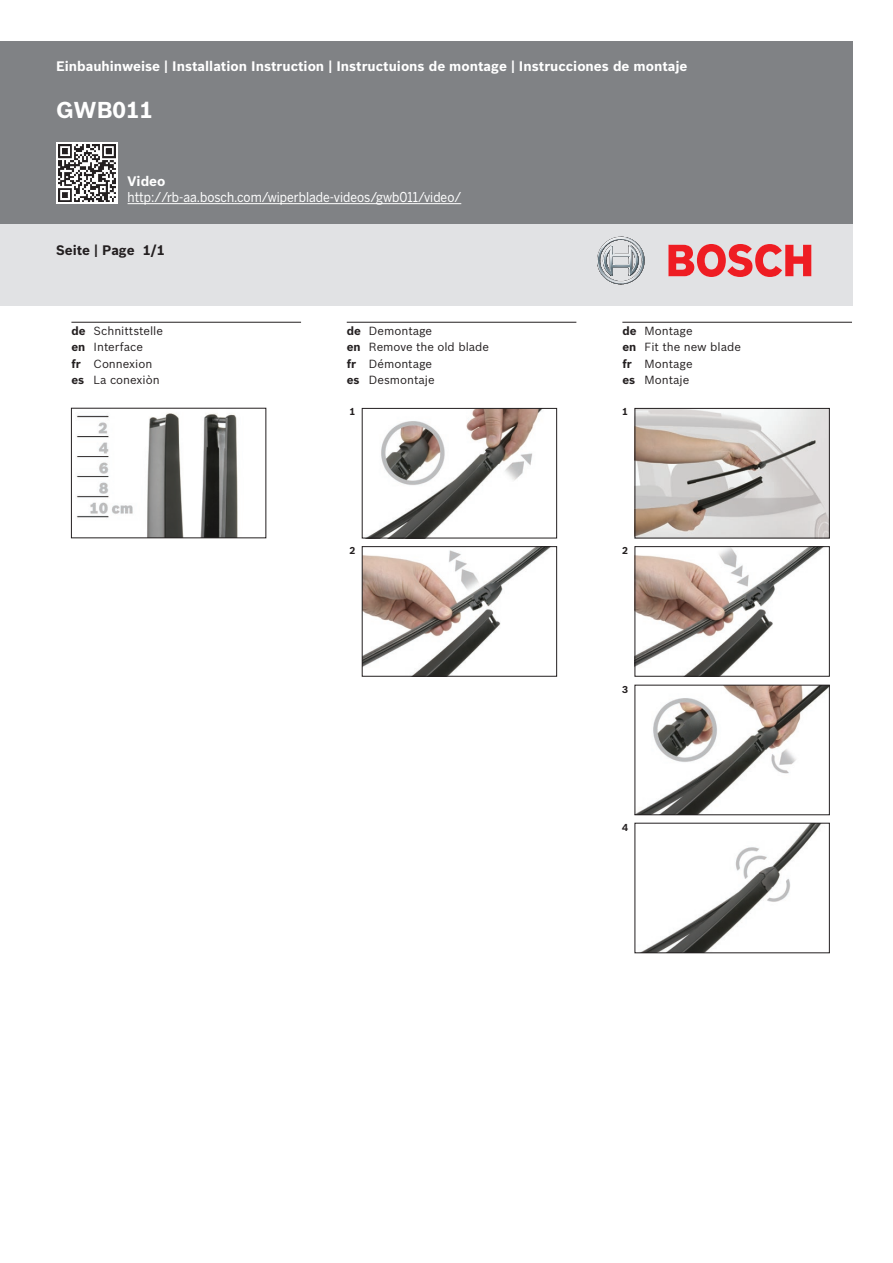
<style>
.page{position:relative;width:893px;height:1263px;background:#fff}
.page>*{position:absolute;margin:0;border:0;box-sizing:border-box;transform-origin:0 0}
.t1{font:700 22.5px "Bosch Sans";color:#fff}
.t2{font:700 13.5px "Bosch Sans";color:#fff}
.t3{font:13.5px "Benton Sans";color:#fff;scale:.9 1}
.t4{font:700 13.5px "Bosch Sans";color:#231f20}
.t5{font:11.55px/16.4px "Bosch Sans";color:#231f20}
.t6{font:700 9.75px "Bosch Sans";color:#231f20}
.s1{font-weight:700}
</style>
<div class="page">
<div style="left:0;top:41px;width:852px;height:184px;background:#808285"></div>
<div style="left:0;top:225px;width:852px;height:81px;background:#e1e2e4"></div>
<svg style="left:597px;top:237px;width:48px;height:47px"></svg>
<svg style="left:668px;top:244px;width:143px;height:33px"></svg>
<hr style="left:71px;top:322px;width:230px;height:1px;background:#231f20">
<hr style="left:347px;top:322px;width:229px;height:1px;background:#231f20">
<hr style="left:622px;top:322px;width:230px;height:1px;background:#231f20">
<img style="left:76px;top:413px;width:162px;height:123px">
<div style="left:71px;top:408px;width:195px;height:130px;border:1px solid #231f20"></div>
<img style="left:637px;top:410px;width:190px;height:126px">
<div style="left:635px;top:408px;width:194px;height:130px;border:1px solid #231f20"></div>
<img style="left:637px;top:548px;width:186px;height:126px">
<div style="left:635px;top:546px;width:194px;height:130px;border:1px solid #231f20"></div>
<img style="left:637px;top:687px;width:190px;height:126px">
<img style="left:643px;top:825px;width:178px;height:126px">
<img style="left:369px;top:410px;width:173px;height:126px">
<div style="left:362px;top:408px;width:195px;height:130px;border:1px solid #231f20"></div>
<img style="left:364px;top:548px;width:186px;height:126px">
<div style="left:362px;top:546px;width:195px;height:130px;border:1px solid #231f20"></div>
<hr style="left:128px;top:203px;width:333px;height:1px;background:#fff">
<svg style="left:56px;top:143px;width:61px;height:61px"></svg>
<img style="left:58px;top:145px;width:57px;height:57px">
<p class="t2" style="left:56px;top:56px;width:633px">Einbauhinweise | Installation Instruction | Instructuions de montage | Instrucciones de montaje</p>
<h1 class="t1" style="left:56px;top:93px;width:99px">GWB011</h1>
<p class="t2" style="left:128px;top:170px;width:39px">Video</p>
<p class="t3" style="left:128px;top:189px;width:372px">http://rb-aa.bosch.com/wiperblade-videos/gwb011/video/</p>
<p class="t4" style="left:56px;top:240px;width:110px">Seite | Page 1/1</p>
<p class="t5" style="left:71px;top:322px;width:93px"><span class="s1">de</span> Schnittstelle <span class="s1">en</span> Interface<br><span class="s1">fr</span> Connexion <span class="s1">es</span> La conexiòn</p>
<p class="t5" style="left:347px;top:322px;width:144px"><span class="s1">de</span> Demontage<br><span class="s1">en</span> Remove the old blade <span class="s1">fr</span> Démontage<br><span class="s1">es</span> Desmontaje</p>
<p class="t5" style="left:622px;top:322px;width:120px"><span class="s1">de</span> Montage<br><span class="s1">en</span> Fit the new blade <span class="s1">fr</span> Montage<br><span class="s1">es</span> Montaje</p>
<p class="t6" style="left:349px;top:404px;width:7px">1</p>
<p class="t6" style="left:349px;top:543px;width:7px">2</p>
<p class="t6" style="left:622px;top:404px;width:7px">1</p>
<p class="t6" style="left:622px;top:543px;width:7px">2</p>
<p class="t6" style="left:622px;top:682px;width:7px">3</p>
<p class="t6" style="left:622px;top:820px;width:7px">4</p>
</div>
